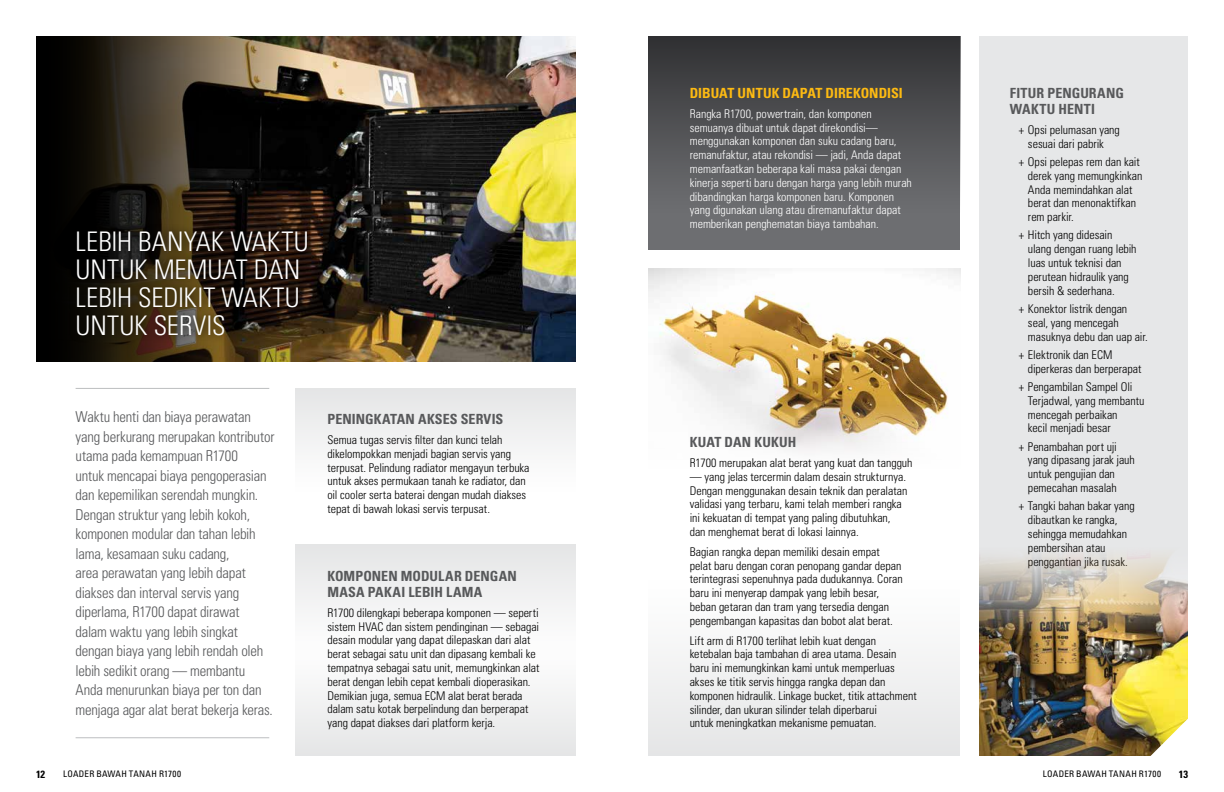
<style>
.page{position:relative;width:1224px;height:792px;background:#fff}
.page>*{position:absolute;margin:0;border:0;box-sizing:border-box;transform-origin:0 0}
.t1{font:300 condensed 27px/28px "Univers LT Std";color:#fff}
.t2{font:300 condensed 15px/19.5px "Univers LT Std";letter-spacing:-.015em;color:#58595b}
.t3{font:700 condensed 14px/16.1px "Univers LT Std";letter-spacing:.005em;color:#58595b}
.t4{font:700 condensed 14px "Univers LT Std";color:#fdba12}
.t5{font:300 condensed 12px/13.8px "Univers LT Std";letter-spacing:-.005em;color:#000}
.t6{font:300 condensed 12px/13.8px "Univers LT Std";letter-spacing:-.005em;color:#fff}
.t7{font:700 condensed 10.5px "Univers LT Std";color:#000}
.t8{font:condensed 9px "Univers LT Std";letter-spacing:.035em;color:#000}
</style>
<div class="page">
<div style="left:295px;top:388px;width:281px;height:103px;background:#f2f2f3"></div>
<div style="left:295px;top:544px;width:281px;height:113px;background:#f1f1f1"></div>
<div style="left:295px;top:643px;width:281px;height:113px;background:#f2f3f3"></div>
<div style="left:648px;top:36px;width:312px;height:213px;background:#6d6e71"></div>
<div style="left:648px;top:36px;width:312px;height:176px;background:linear-gradient(to bottom,#303133,#6e6f72)"></div>
<img style="left:304px;top:36px;width:272px;height:326px">
<svg style="left:36px;top:36px;width:268px;height:326px;background:#282217"></svg>
<div style="left:979px;top:36px;width:209px;height:720px;background:#e6e7e8"></div>
<div style="left:69px;top:223px;width:247px;height:120px;background:#000;opacity:.81"></div>
<img style="left:979px;top:554px;width:209px;height:202px">
<svg style="left:1151px;top:719px;width:37px;height:37px"></svg>
<img style="left:648px;top:269px;width:312px;height:182px">
<div style="left:648px;top:580px;width:312px;height:176px;background:#f2f3f3"></div>
<hr style="left:76px;top:388px;width:193px;height:1px;background:#bcbec0">
<hr style="left:76px;top:737px;width:193px;height:1px;background:#bcbec0">
<h1 class="t1" style="left:76px;top:227px;width:235px">LEBIH BANYAK WAKTU<br>UNTUK MEMUAT DAN<br>LEBIH SEDIKIT WAKTU<br>UNTUK SERVIS</h1>
<p class="t4" style="left:690px;top:84px;width:215px">DIBUAT UNTUK DAPAT DIREKONDISI</p>
<p class="t6" style="left:690px;top:107px;width:224px">Rangka R1700, powertrain, dan komponen semuanya dibuat untuk dapat direkondisi— menggunakan komponen dan suku cadang baru, remanufaktur, atau rekondisi — jadi, Anda dapat memanfaatkan beberapa kali masa pakai dengan kinerja seperti baru dengan harga yang lebih murah dibandingkan harga komponen baru. Komponen yang digunakan ulang atau diremanufaktur dapat memberikan penghematan biaya tambahan.</p>
<p class="t2" style="left:76px;top:407px;width:200px">Waktu henti dan biaya perawatan yang berkurang merupakan kontributor utama pada kemampuan R1700<br>untuk mencapai biaya pengoperasian dan kepemilikan serendah mungkin.<br>Dengan struktur yang lebih kokoh, komponen modular dan tahan lebih lama, kesamaan suku cadang,<br>area perawatan yang lebih dapat diakses dan interval servis yang diperlama, R1700 dapat dirawat dalam waktu yang lebih singkat dengan biaya yang lebih rendah oleh lebih sedikit orang — membantu Anda menurunkan biaya per ton dan menjaga agar alat berat bekerja keras.</p>
<p class="t3" style="left:327px;top:411px;width:178px">PENINGKATAN AKSES SERVIS</p>
<p class="t5" style="left:327px;top:433px;width:204px">Semua tugas servis filter dan kunci telah dikelompokkan menjadi bagian servis yang terpusat. Pelindung radiator mengayun terbuka untuk akses permukaan tanah ke radiator, dan oil cooler serta baterai dengan mudah diakses tepat di bawah lokasi servis terpusat.</p>
<p class="t3" style="left:690px;top:434px;width:108px">KUAT DAN KUKUH</p>
<p class="t5" style="left:690px;top:456px;width:224px">R1700 merupakan alat berat yang kuat dan tangguh</p>
<p class="t5" style="left:690px;top:470px;width:219px">— yang jelas tercermin dalam desain strukturnya.<br>Dengan menggunakan desain teknik dan peralatan validasi yang terbaru, kami telah memberi rangka ini kekuatan di tempat yang paling dibutuhkan, dan menghemat berat di lokasi lainnya.</p>
<p class="t5" style="left:690px;top:545px;width:214px">Bagian rangka depan memiliki desain empat pelat baru dengan coran penopang gandar depan terintegrasi sepenuhnya pada dudukannya. Coran baru ini menyerap dampak yang lebih besar, beban getaran dan tram yang tersedia dengan pengembangan kapasitas dan bobot alat berat.</p>
<p class="t5" style="left:690px;top:634px;width:229px">Lift arm di R1700 terlihat lebih kuat dengan ketebalan baja tambahan di area utama. Desain baru ini memungkinkan kami untuk memperluas akses ke titik servis hingga rangka depan dan komponen hidraulik. Linkage bucket, titik attachment silinder, dan ukuran silinder telah diperbarui<br>untuk meningkatkan mekanisme pemuatan.</p>
<p class="t3" style="left:327px;top:568px;width:191px">KOMPONEN MODULAR DENGAN<br>MASA PAKAI LEBIH LAMA</p>
<p class="t5" style="left:327px;top:606px;width:214px">R1700 dilengkapi beberapa komponen — seperti sistem HVAC dan sistem pendinginan — sebagai desain modular yang dapat dilepaskan dari alat berat sebagai satu unit dan dipasang kembali ke tempatnya sebagai satu unit, memungkinkan alat berat dengan lebih cepat kembali dioperasikan.<br>Demikian juga, semua ECM alat berat berada dalam satu kotak berpelindung dan berperapat yang dapat diakses dari platform kerja.</p>
<p class="t3" style="left:1010px;top:85px;width:116px">FITUR PENGURANG<br>WAKTU HENTI</p>
<p class="t5" style="left:1019px;top:123px;width:102px;text-align:center">+ Opsi pelumasan yang sesuai dari pabrik</p>
<p class="t5" style="left:1028px;top:155px;width:116px;text-indent:-9px">+ Opsi pelepas rem dan kait derek yang memungkinkan<br>Anda memindahkan alat berat dan menonaktifkan rem parkir.</p>
<p class="t5" style="left:1028px;top:228px;width:110px;text-indent:-9px">+ Hitch yang didesain ulang dengan ruang lebih luas untuk teknisi dan perutean hidraulik yang bersih &amp; sederhana.</p>
<p class="t5" style="left:1028px;top:302px;width:121px;text-indent:-9px">+ Konektor listrik dengan seal, yang mencegah masuknya debu dan uap air.</p>
<p class="t5" style="left:1028px;top:348px;width:115px;text-indent:-9px">+ Elektronik dan ECM diperkeras dan berperapat</p>
<p class="t5" style="left:1028px;top:380px;width:118px;text-indent:-9px">+ Pengambilan Sampel Oli<br>Terjadwal, yang membantu mencegah perbaikan<br>kecil menjadi besar</p>
<p class="t5" style="left:1028px;top:440px;width:108px;text-indent:-9px">+ Penambahan port uji yang dipasang jarak jauh untuk pengujian dan pemecahan masalah</p>
<p class="t5" style="left:1028px;top:499px;width:108px;text-indent:-9px">+ Tangki bahan bakar yang dibautkan ke rangka, sehingga memudahkan pembersihan atau penggantian jika rusak.</p>
<p class="t7" style="left:36px;top:768px;width:11px">12</p>
<p class="t8" style="left:63px;top:768px;width:120px">LOADER BAWAH TANAH R1700</p>
<p class="t8" style="left:1043px;top:768px;width:120px">LOADER BAWAH TANAH R1700</p>
<p class="t7" style="left:1179px;top:768px;width:11px">13</p>
</div>
